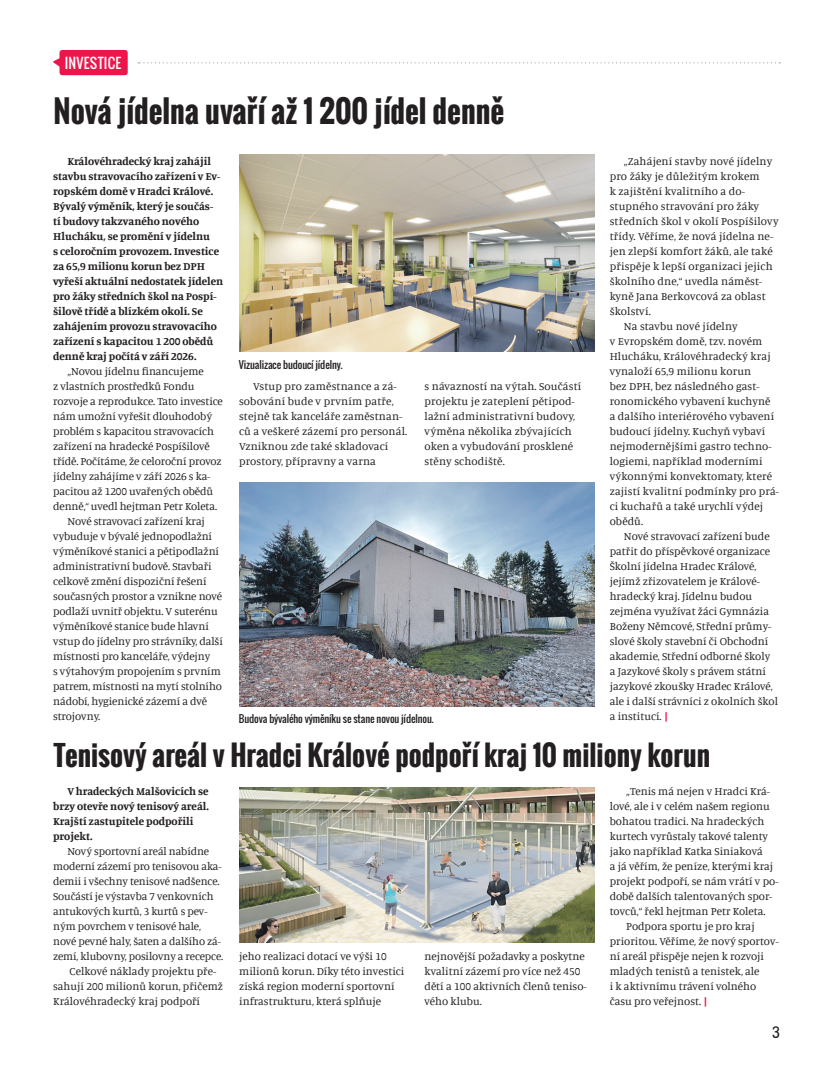
<style>
.page{position:relative;width:833px;height:1081px;background:#fff}
.page>*{position:absolute;margin:0;border:0;box-sizing:border-box;transform-origin:0 0}
.t1{font:700 30px "Oswald";color:#231f20}
.t2{font:700 27.5px "Oswald";color:#231f20}
.t3{font:15px "Kelson Sans";color:#231f20}
.t4{font:13.75px "Oswald";letter-spacing:.02em;color:#fff}
.t5{font:11.25px/15px "Manuale";color:#231f20}
.t6{font:700 11.25px/15px "Manuale";color:#231f20}
.t7{font:10px "Oswald";letter-spacing:-.01em;color:#231f20}
.s1{font-weight:700;color:#ed164b}
</style>
<div class="page">
<svg style="left:138px;top:62px;width:642px;height:1px"></svg>
<svg style="left:53px;top:58px;width:6px;height:8px"></svg>
<div style="left:59px;top:50px;width:69px;height:25px;background:#ed164b;border-radius:3px"></div>
<img style="left:239px;top:154px;width:355px;height:198px">
<img style="left:239px;top:482px;width:355px;height:224px">
<img style="left:239px;top:788px;width:355px;height:155px">
<p class="t4" style="left:65px;top:52px;width:57px">INVESTICE</p>
<h1 class="t1" style="left:53px;top:89px;width:452px">Nová jídelna uvaří až 1 200 jídel denně</h1>
<p class="t6" style="left:53px;top:153px;width:172px;text-indent:14px">Královéhradecký kraj zahájil stavbu stravovacího zařízení v Ev&shy;ropském domě v Hradci Králové.<br>Bývalý výměník, který je součás&shy;tí budovy takzvaného nového<br>Hlucháku, se promění v jídelnu<br>s celoročním provozem. Investice za 65,9 milionu korun bez DPH vyřeší aktuální nedostatek jídelen pro žáky středních škol na Pospí&shy;šilově třídě a blízkém okolí. Se zahájením provozu stravovacího zařízení s kapacitou 1 200 obědů denně kraj počítá v září 2026.</p>
<p class="t5" style="left:67px;top:363px;width:138px">„Novou jídelnu financujeme</p>
<p class="t5" style="left:53px;top:378px;width:143px">z vlastních prostředků Fondu</p>
<p class="t5" style="left:53px;top:393px;width:171px">rozvoje a reprodukce. Tato investice</p>
<p class="t5" style="left:53px;top:408px;width:160px">nám umožní vyřešit dlouhodobý</p>
<p class="t5" style="left:53px;top:423px;width:162px">problém s kapacitou stravovacích</p>
<p class="t5" style="left:53px;top:438px;width:158px">zařízení na hradecké Pospíšilově</p>
<p class="t5" style="left:53px;top:453px;width:170px">třídě. Počítáme, že celoroční provoz</p>
<p class="t5" style="left:53px;top:468px;width:159px">jídelny zahájíme v září 2026 s ka-</p>
<p class="t5" style="left:53px;top:483px;width:161px">pacitou až 1200 uvařených obědů</p>
<p class="t5" style="left:53px;top:498px;width:165px">denně,“ uvedl hejtman Petr Koleta.</p>
<p class="t5" style="left:67px;top:513px;width:139px">Nové stravovací zařízení kraj</p>
<p class="t5" style="left:53px;top:528px;width:160px">vybuduje v bývalé jednopodlažní</p>
<p class="t5" style="left:53px;top:543px;width:167px">výměníkové stanici a pětipodlažní</p>
<p class="t5" style="left:53px;top:558px;width:160px">administrativní budově. Stavbaři</p>
<p class="t5" style="left:53px;top:573px;width:155px">celkově změní dispoziční řešení</p>
<p class="t5" style="left:53px;top:588px;width:170px">současných prostor a vznikne nové</p>
<p class="t5" style="left:53px;top:603px;width:166px">podlaží uvnitř objektu. V suterénu</p>
<p class="t5" style="left:53px;top:618px;width:157px">výměníkové stanice bude hlavní</p>
<p class="t5" style="left:53px;top:633px;width:171px">vstup do jídelny pro strávníky, další</p>
<p class="t5" style="left:53px;top:648px;width:159px">místnosti pro kanceláře, výdejny</p>
<p class="t5" style="left:53px;top:663px;width:169px">s výtahovým propojením s prvním</p>
<p class="t5" style="left:53px;top:678px;width:170px">patrem, místnosti na mytí stolního</p>
<p class="t5" style="left:53px;top:693px;width:155px">nádobí, hygienické zázemí a dvě</p>
<p class="t5" style="left:53px;top:708px;width:49px">strojovny.</p>
<p class="t7" style="left:239px;top:358px;width:105px">Vizualizace budoucí jídelny.</p>
<p class="t5" style="left:424px;top:378px;width:158px">s návazností na výtah. Součástí projektu je zateplení pětipod&shy;lažní administrativní budovy, výměna několika zbývajících oken a vybudování prosklené stěny schodiště.</p>
<p class="t5" style="left:239px;top:378px;width:170px;text-indent:14px">Vstup pro zaměstnance a zá&shy;sobování bude v prvním patře, stejně tak kanceláře zaměstnan&shy;ců a veškeré zázemí pro personál.<br>Vzniknou zde také skladovací prostory, přípravny a varna</p>
<p class="t7" style="left:239px;top:711px;width:196px">Budova bývalého výměníku se stane novou jídelnou.</p>
<p class="t5" style="left:624px;top:153px;width:150px">„Zahájení stavby nové jídelny</p>
<p class="t5" style="left:609px;top:168px;width:152px">pro žáky je důležitým krokem</p>
<p class="t5" style="left:609px;top:183px;width:137px">k zajištění kvalitního a do-</p>
<p class="t5" style="left:609px;top:198px;width:151px">stupného stravování pro žáky</p>
<p class="t5" style="left:609px;top:213px;width:170px">středních škol v okolí Pospíšilovy</p>
<p class="t5" style="left:609px;top:228px;width:165px">třídy. Věříme, že nová jídelna ne-</p>
<p class="t5" style="left:609px;top:243px;width:164px">jen zlepší komfort žáků, ale také</p>
<p class="t5" style="left:609px;top:258px;width:164px">přispěje k lepší organizaci jejich</p>
<p class="t5" style="left:609px;top:273px;width:154px">školního dne,“ uvedla náměst-</p>
<p class="t5" style="left:609px;top:288px;width:157px">kyně Jana Berkovcová za oblast</p>
<p class="t5" style="left:609px;top:303px;width:43px">školství.</p>
<p class="t5" style="left:624px;top:318px;width:115px">Na stavbu nové jídelny</p>
<p class="t5" style="left:609px;top:333px;width:154px">v Evropském domě, tzv. novém</p>
<p class="t5" style="left:609px;top:348px;width:162px">Hlucháku, Královéhradecký kraj</p>
<p class="t5" style="left:609px;top:363px;width:143px">vynaloží 65,9 milionu korun</p>
<p class="t5" style="left:609px;top:378px;width:151px">bez DPH, bez následného gast-</p>
<p class="t5" style="left:609px;top:393px;width:162px">ronomického vybavení kuchyně</p>
<p class="t5" style="left:609px;top:408px;width:166px">a dalšího interiérového vybavení</p>
<p class="t5" style="left:609px;top:423px;width:157px">budoucí jídelny. Kuchyň vybaví</p>
<p class="t5" style="left:609px;top:438px;width:163px">nejmodernějšími gastro techno-</p>
<p class="t5" style="left:609px;top:453px;width:154px">logiemi, například moderními</p>
<p class="t5" style="left:609px;top:468px;width:164px">výkonnými konvektomaty, které</p>
<p class="t5" style="left:609px;top:483px;width:171px">zajistí kvalitní podmínky pro prá-</p>
<p class="t5" style="left:609px;top:498px;width:155px">ci kuchařů a také urychlí výdej</p>
<p class="t5" style="left:609px;top:513px;width:35px">obědů.</p>
<p class="t5" style="left:624px;top:528px;width:147px">Nové stravovací zařízení bude</p>
<p class="t5" style="left:609px;top:543px;width:162px">patřit do příspěvkové organizace</p>
<p class="t5" style="left:609px;top:558px;width:148px">Školní jídelna Hradec Králové,</p>
<p class="t5" style="left:609px;top:573px;width:152px">jejímž zřizovatelem je Králové-</p>
<p class="t5" style="left:609px;top:588px;width:144px">hradecký kraj. Jídelnu budou</p>
<p class="t5" style="left:609px;top:603px;width:161px">zejména využívat žáci Gymnázia</p>
<p class="t5" style="left:609px;top:618px;width:163px">Boženy Němcové, Střední průmy-</p>
<p class="t5" style="left:609px;top:633px;width:160px">slové školy stavební či Obchodní</p>
<p class="t5" style="left:609px;top:648px;width:162px">akademie, Střední odborné školy</p>
<p class="t5" style="left:609px;top:663px;width:158px">a Jazykové školy s právem státní</p>
<p class="t5" style="left:609px;top:678px;width:164px">jazykové zkoušky Hradec Králové,</p>
<p class="t5" style="left:609px;top:693px;width:170px">ale i další strávníci z okolních škol</p>
<p class="t5" style="left:609px;top:708px;width:60px">a institucí. <span class="s1">|</span></p>
<h2 class="t2" style="left:53px;top:735px;width:658px">Tenisový areál v Hradci Králové podpoří kraj 10 miliony korun</h2>
<p class="t6" style="left:53px;top:783px;width:157px;text-indent:14px">V hradeckých Malšovicích se brzy otevře nový tenisový areál.<br>Krajští zastupitele podpořili projekt.</p>
<p class="t5" style="left:67px;top:843px;width:143px">Nový sportovní areál nabídne</p>
<p class="t5" style="left:53px;top:858px;width:170px">moderní zázemí pro tenisovou aka-</p>
<p class="t5" style="left:53px;top:873px;width:168px">demii i všechny tenisové nadšence.</p>
<p class="t5" style="left:53px;top:888px;width:162px">Součástí je výstavba 7 venkovních</p>
<p class="t5" style="left:53px;top:903px;width:156px">antukových kurtů, 3 kurtů s pev-</p>
<p class="t5" style="left:53px;top:918px;width:149px">ným povrchem v tenisové hale,</p>
<p class="t5" style="left:53px;top:933px;width:169px">nové pevné haly, šaten a dalšího zá-</p>
<p class="t5" style="left:53px;top:948px;width:172px">zemí, klubovny, posilovny a recepce.</p>
<p class="t5" style="left:70px;top:963px;width:148px">Celkové náklady projektu pře-</p>
<p class="t5" style="left:53px;top:978px;width:171px">sahují 200 milionů korun, přičemž</p>
<p class="t5" style="left:53px;top:993px;width:148px">Královéhradecký kraj podpoří</p>
<p class="t5" style="left:626px;top:783px;width:145px">„Tenis má nejen v Hradci Krá-</p>
<p class="t5" style="left:609px;top:798px;width:162px">lové, ale i v celém našem regionu</p>
<p class="t5" style="left:609px;top:813px;width:156px">bohatou tradici. Na hradeckých</p>
<p class="t5" style="left:609px;top:828px;width:160px">kurtech vyrůstaly takové talenty</p>
<p class="t5" style="left:609px;top:843px;width:155px">jako například Katka Siniaková</p>
<p class="t5" style="left:609px;top:858px;width:165px">a já věřím, že peníze, kterými kraj</p>
<p class="t5" style="left:609px;top:873px;width:170px">projekt podpoří, se nám vrátí v po-</p>
<p class="t5" style="left:609px;top:888px;width:164px">době dalších talentovaných spor-</p>
<p class="t5" style="left:609px;top:903px;width:157px">tovců,“ řekl hejtman Petr Koleta.</p>
<p class="t5" style="left:626px;top:918px;width:130px">Podpora sportu je pro kraj</p>
<p class="t5" style="left:609px;top:933px;width:171px">prioritou. Věříme, že nový sportov-</p>
<p class="t5" style="left:609px;top:948px;width:156px">ní areál přispěje nejen k rozvoji</p>
<p class="t5" style="left:609px;top:963px;width:151px">mladých tenistů a tenistek, ale</p>
<p class="t5" style="left:609px;top:978px;width:148px">i k aktivnímu trávení volného</p>
<p class="t5" style="left:609px;top:993px;width:99px">času pro veřejnost. <span class="s1">|</span></p>
<p class="t5" style="left:239px;top:948px;width:167px">jeho realizaci dotací ve výši 10 milionů korun. Díky této investici získá region moderní sportovní infrastrukturu, která splňuje</p>
<p class="t5" style="left:424px;top:948px;width:164px">nejnovější požadavky a poskytne kvalitní zázemí pro více než 450 dětí a 100 aktivních členů teniso&shy;vého klubu.</p>
<h3 class="t3" style="left:772px;top:1023px;width:9px">3</h3>
</div>
